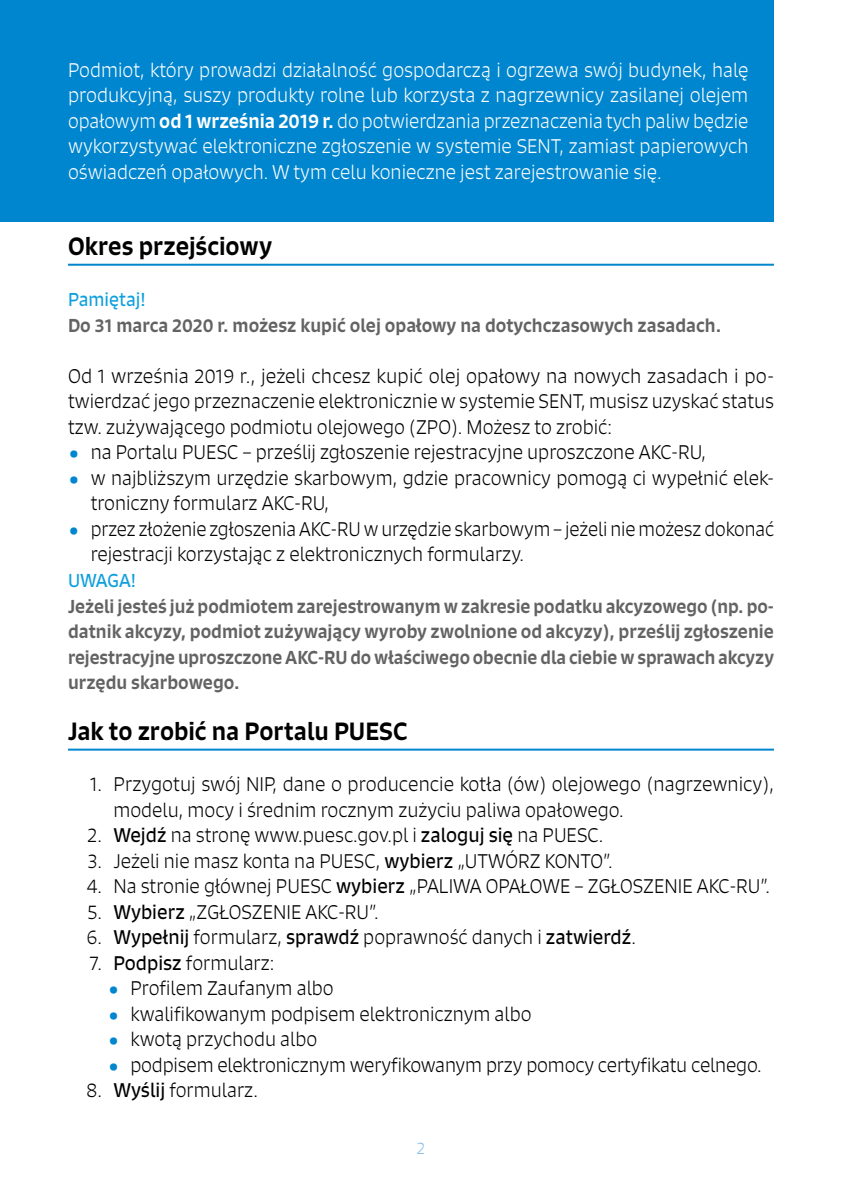
<style>
.page{position:relative;width:842px;height:1191px;background:#fff}
.page>*{position:absolute;margin:0;border:0;box-sizing:border-box;transform-origin:0 0}
.t1{font:500 24px "Signo";letter-spacing:-.005em;color:#000}
.t2{font:300 19px/25.6px "Signo";color:#000}
.t3{font:300 19px/25.6px "Signo";color:#fff;text-align:justify}
.t4{font:500 18px/25.6px "Signo";color:#646363;text-align:justify}
.t5{font:18px "Signo";color:#0fa0dc}
.t6{font:300 16px "Signo";color:#87bfe9}
.s1{font-weight:500}
.s2{font-weight:700;font-size:28.4px;color:#0086ce}
.s3{font-weight:400}
</style>
<div class="page">
<div style="left:0;top:0;width:774px;height:221px;background:#0086ce"></div>
<hr style="left:68px;top:264px;width:706px;height:2px;background:#0086ce">
<hr style="left:68px;top:748px;width:706px;height:2px;background:#0086ce">
<p class="t3" style="left:68px;top:57px;width:682px">Podmiot, który prowadzi działalność gospodarczą i ogrzewa swój budynek, halę produkcyjną, suszy produkty rolne lub korzysta z nagrzewnicy zasilanej olejem opałowym <span class="s1">od 1 września 2019 r.</span> do potwierdzania przeznaczenia tych paliw będzie wykorzystywać elektroniczne zgłoszenie w systemie SENT, zamiast papierowych oświadczeń opałowych. W tym celu konieczne jest zarejestrowanie się.</p>
<p class="t1" style="left:68px;top:231px;width:206px">Okres przejściowy</p>
<p class="t5" style="left:68px;top:288px;width:79px">Pamiętaj!</p>
<p class="t4" style="left:68px;top:312px;width:655px">Do 31 marca 2020 r. możesz kupić olej opałowy na dotychczasowych zasadach.</p>
<p class="t2" style="left:68px;top:363px;width:708px;text-align:justify">Od 1 września 2019 r., jeżeli chcesz kupić olej opałowy na nowych zasadach i po&shy;twierdzać jego przeznaczenie elektronicznie w systemie SENT, musisz uzyskać status tzw. zużywającego podmiotu olejowego (ZPO). Możesz to zrobić:</p>
<p class="t2" style="left:68px;top:439px;width:640px"><span class="s2">•</span> na Portalu PUESC – prześlij zgłoszenie rejestracyjne uproszczone AKC-RU,</p>
<p class="t2" style="left:91px;top:465px;width:685px;text-indent:-23px"><span class="s2">•</span> w najbliższym urzędzie skarbowym, gdzie pracownicy pomogą ci wypełnić elek&shy;troniczny formularz AKC-RU,</p>
<p class="t2" style="left:91px;top:516px;width:685px;text-indent:-23px"><span class="s2">•</span> przez złożenie zgłoszenia AKC-RU w urzędzie skarbowym – jeżeli nie możesz dokonać rejestracji korzystając z elektronicznych formularzy.</p>
<p class="t5" style="left:68px;top:569px;width:70px">UWAGA!</p>
<p class="t4" style="left:68px;top:593px;width:707px">Jeżeli jesteś już podmiotem zarejestrowanym w zakresie podatku akcyzowego (np. po&shy;datnik akcyzy, podmiot zużywający wyroby zwolnione od akcyzy), prześlij zgłoszenie rejestracyjne uproszczone AKC-RU do właściwego obecnie dla ciebie w sprawach akcyzy urzędu skarbowego.</p>
<p class="t1" style="left:68px;top:716px;width:341px">Jak to zrobić na Portalu PUESC</p>
<p class="t2" style="left:113px;top:771px;width:662px;text-indent:-23px">1. Przygotuj swój NIP, dane o producencie kotła (ów) olejowego (nagrzewnicy), modelu, mocy i średnim rocznym zużyciu paliwa opałowego.</p>
<p class="t2" style="left:87px;top:822px;width:517px">2. <span class="s3">Wejdź</span> na stronę www.puesc.gov.pl i <span class="s3">zaloguj się</span> na PUESC.</p>
<p class="t2" style="left:88px;top:848px;width:526px">3. Jeżeli nie masz konta na PUESC, <span class="s3">wybierz</span> „UTWÓRZ KONTO”.</p>
<p class="t2" style="left:87px;top:873px;width:685px">4. Na stronie głównej PUESC <span class="s3">wybierz</span> „PALIWA OPAŁOWE – ZGŁOSZENIE AKC-RU”.</p>
<p class="t2" style="left:87px;top:899px;width:293px">5. <span class="s3">Wybierz</span> „ZGŁOSZENIE AKC-RU”.</p>
<p class="t2" style="left:87px;top:924px;width:550px">6. <span class="s3">Wypełnij</span> formularz, <span class="s3">sprawdź</span> poprawność danych i <span class="s3">zatwierdź</span>.</p>
<p class="t2" style="left:89px;top:950px;width:187px">7. <span class="s3">Podpisz</span> formularz:</p>
<p class="t2" style="left:108px;top:975px;width:228px"><span class="s2">•</span> Profilem Zaufanym albo</p>
<p class="t2" style="left:108px;top:1001px;width:425px"><span class="s2">•</span> kwalifikowanym podpisem elektronicznym albo</p>
<p class="t2" style="left:108px;top:1026px;width:211px"><span class="s2">•</span> kwotą przychodu albo</p>
<p class="t2" style="left:108px;top:1052px;width:656px"><span class="s2">•</span> podpisem elektronicznym weryfikowanym przy pomocy certyfikatu celnego.</p>
<p class="t2" style="left:87px;top:1077px;width:173px">8. <span class="s3">Wyślij</span> formularz.</p>
<p class="t6" style="left:417px;top:1138px;width:10px">2</p>
</div>
